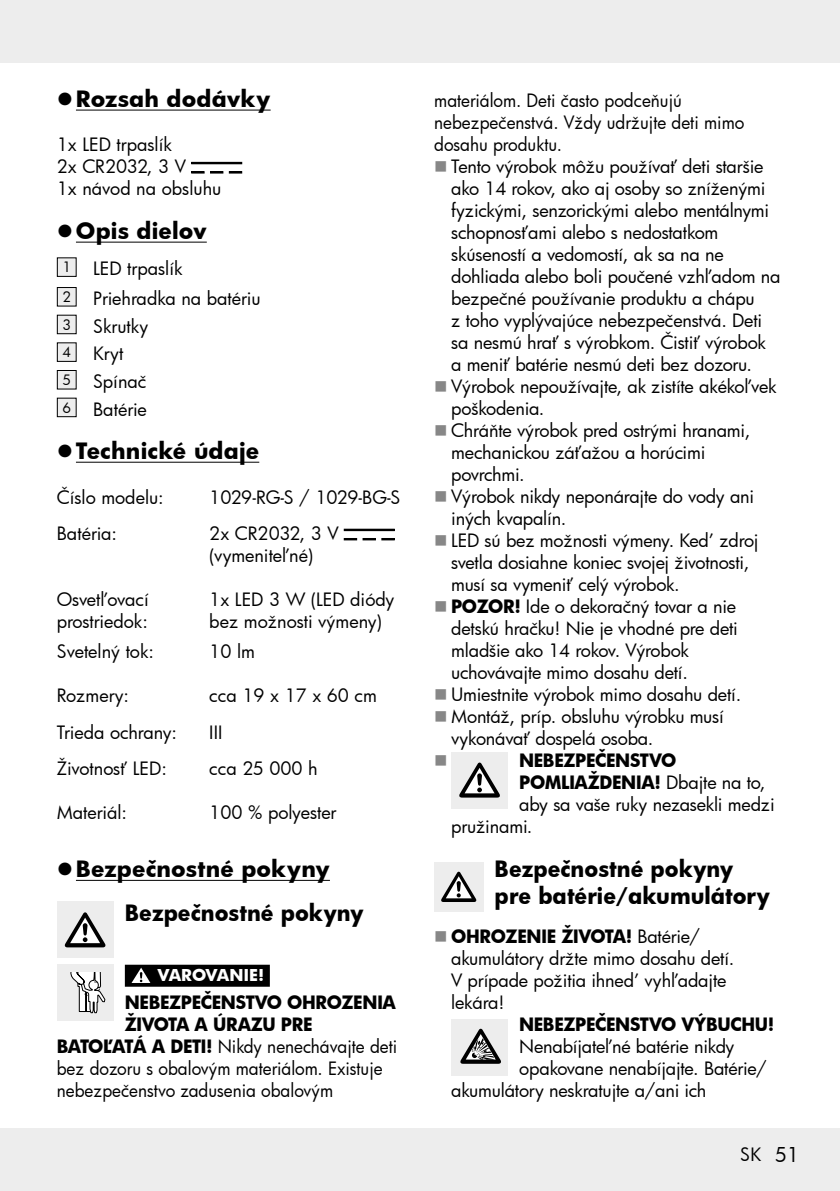
<style>
.page{position:relative;width:840px;height:1191px;background:#fff}
.page>*{position:absolute;margin:0;border:0;box-sizing:border-box;transform-origin:0 0}
.t1{font:700 22px/44px "Futura";letter-spacing:.005em;color:#000}
.t2{font:700 22px/26.4px "Futura";letter-spacing:.005em;color:#000;scale:.95 1}
.t3{font:18px/22px "Futura";letter-spacing:-.01em;color:#000}
.t4{font:18px/22px "Futura";letter-spacing:-.01em;color:#000;scale:.95 1}
.t5{font:700 18px "Futura";letter-spacing:-.02em;color:#000;scale:.95 1}
.t6{font:700 16px "Futura";letter-spacing:-.005em;color:#fff}
.s1{font-weight:700}
.s2{font-weight:400}
.s3{font-size:20px}
</style>
<div class="page">
<div style="left:0;top:0;width:839px;height:62px;background:#ededed"></div>
<div style="left:0;top:1128px;width:839px;height:63px;background:#ededed"></div>
<hr style="left:76px;top:110px;width:194px;height:1px;background:#000">
<hr style="left:76px;top:242px;width:131px;height:1px;background:#000">
<hr style="left:76px;top:462px;width:183px;height:1px;background:#000">
<hr style="left:76px;top:880px;width:254px;height:1px;background:#000">
<div style="left:125px;top:964px;width:145px;height:22px;background:#000"></div>
<svg style="left:210px;top:172px;width:13px;height:1px"></svg>
<svg style="left:191px;top:172px;width:13px;height:1px"></svg>
<svg style="left:229px;top:172px;width:12px;height:1px"></svg>
<div style="left:191px;top:162px;width:51px;height:2px;border:1px solid #000"></div>
<div style="left:57px;top:258px;width:19px;height:18px;background:#ededed"></div>
<div style="left:57px;top:257px;width:20px;height:20px;border:1px solid #000"></div>
<div style="left:57px;top:287px;width:19px;height:19px;background:#ededed"></div>
<div style="left:57px;top:287px;width:20px;height:19px;border:1px solid #000"></div>
<div style="left:57px;top:315px;width:19px;height:19px;background:#ededed"></div>
<div style="left:57px;top:315px;width:20px;height:19px;border:1px solid #000"></div>
<div style="left:57px;top:343px;width:19px;height:18px;background:#ededed"></div>
<div style="left:57px;top:342px;width:20px;height:20px;border:1px solid #000"></div>
<div style="left:57px;top:370px;width:19px;height:19px;background:#ededed"></div>
<div style="left:57px;top:370px;width:20px;height:19px;border:1px solid #000"></div>
<div style="left:57px;top:398px;width:19px;height:19px;background:#ededed"></div>
<div style="left:57px;top:398px;width:20px;height:19px;border:1px solid #000"></div>
<svg style="left:363px;top:538px;width:12px;height:2px"></svg>
<svg style="left:344px;top:538px;width:12px;height:2px"></svg>
<svg style="left:381px;top:538px;width:13px;height:2px"></svg>
<div style="left:344px;top:529px;width:50px;height:1px;border:1px solid #000"></div>
<div style="left:57px;top:901px;width:56px;height:57px;background:#ededed"></div>
<svg style="left:65px;top:912px;width:40px;height:35px"></svg>
<div style="left:57px;top:964px;width:56px;height:57px;background:#ededed"></div>
<svg style="left:70px;top:973px;width:35px;height:41px"></svg>
<svg style="left:131px;top:967px;width:19px;height:16px"></svg>
<div style="left:451px;top:751px;width:56px;height:57px;background:#ededed"></div>
<svg style="left:459px;top:762px;width:40px;height:35px"></svg>
<div style="left:434px;top:862px;width:49px;height:49px;background:#ededed"></div>
<svg style="left:441px;top:871px;width:35px;height:31px"></svg>
<div style="left:451px;top:1019px;width:56px;height:56px;background:#ededed"></div>
<svg style="left:460px;top:1028px;width:40px;height:35px"></svg>
<p class="t1" style="left:76px;top:76px;width:196px">Rozsah dodávky</p>
<p class="t3" style="left:57px;top:133px;width:166px">1x LED trpaslík<br>2x CR2032, 3 V<br>1x návod na obsluhu</p>
<p class="t1" style="left:76px;top:208px;width:132px">Opis dielov</p>
<p class="t3" style="left:62px;top:254px;width:200px;line-height:29.6px"><sup>1</sup> LED trpaslík<br><sup>2</sup> Priehradka na batériu</p>
<p class="t3" style="left:62px;top:312px;width:87px;line-height:27.6px"><sup>3</sup> Skrutky<br><sup>4</sup> Kryt<br><sup>5</sup> Spínač<br><sup>6</sup> Batérie</p>
<p class="t1" style="left:76px;top:428px;width:185px">Technické údaje</p>
<p class="t3" style="left:57px;top:485px;width:109px">Číslo modelu:</p>
<p class="t3" style="left:209px;top:485px;width:193px">1029-RG-S / 1029-BG-S</p>
<p class="t3" style="left:57px;top:522px;width:62px">Batéria:</p>
<p class="t3" style="left:209px;top:522px;width:131px">2x CR2032, 3 V (vymeniteľné)</p>
<p class="t3" style="left:57px;top:588px;width:94px">Osvetľovací prostriedok:</p>
<p class="t3" style="left:209px;top:588px;width:187px">1x LED 3 W (LED diódy bez možnosti výmeny)</p>
<p class="t3" style="left:57px;top:640px;width:99px">Svetelný tok:</p>
<p class="t3" style="left:209px;top:640px;width:47px">10 lm</p>
<p class="t3" style="left:57px;top:684px;width:74px">Rozmery:</p>
<p class="t3" style="left:209px;top:684px;width:169px">cca 19 x 17 x 60 cm</p>
<p class="t3" style="left:57px;top:720px;width:122px">Trieda ochrany:</p>
<p class="t3" style="left:209px;top:720px;width:15px">III</p>
<p class="t3" style="left:57px;top:757px;width:112px">Životnosť LED:</p>
<p class="t3" style="left:209px;top:757px;width:110px">cca 25 000 h</p>
<p class="t3" style="left:57px;top:801px;width:72px">Materiál:</p>
<p class="t3" style="left:209px;top:801px;width:129px">100 % polyester</p>
<p class="t1" style="left:125px;top:846px;width:240px;text-indent:-49px">Bezpečnostné pokyny<br>Bezpečnostné pokyny</p>
<p class="t6" style="left:157px;top:964px;width:108px">VAROVANIE!</p>
<p class="t5" style="left:125px;top:990px;width:287px">NEBEZPEČENSTVO OHROZENIA</p>
<p class="t5" style="left:125px;top:1012px;width:199px">ŽIVOTA A ÚRAZU PRE</p>
<p class="t4" style="left:57px;top:1035px;width:360px"><span class="s1">BATOĽATÁ A DETI!</span> Nikdy nenechávajte deti</p>
<p class="t4" style="left:57px;top:1057px;width:344px">bez dozoru s obalovým materiálom. Existuje</p>
<p class="t4" style="left:57px;top:1079px;width:292px">nebezpečenstvo zadusenia obalovým</p>
<p class="t4" style="left:434px;top:89px;width:328px">materiálom. Deti často podceňujú nebezpečenstvá. Vždy udržujte deti mimo dosahu produktu.</p>
<p class="t3" style="left:451px;top:155px;width:331px">Tento výrobok môžu používať deti staršie ako 14 rokov, ako aj osoby so zníženými fyzickými, senzorickými alebo mentálnymi schopnosťami alebo s nedostatkom skúseností a vedomostí, ak sa na ne dohliada alebo boli poučené vzhľadom na bezpečné používanie produktu a chápu<br>z toho vyplývajúce nebezpečenstvá. Deti sa nesmú hrať s výrobkom. Čistiť výrobok a meniť batérie nesmú deti bez dozoru.<br>Výrobok nepoužívajte, ak zistíte akékoľvek poškodenia.<br>Chráňte výrobok pred ostrými hranami, mechanickou záťažou a horúcimi povrchmi.<br>Výrobok nikdy neponárajte do vody ani iných kvapalín.<br>LED sú bez možnosti výmeny. Keď zdroj svetla dosiahne koniec svojej životnosti, musí sa vymeniť celý výrobok.<br><span class="s1">POZOR!</span> Ide o dekoračný tovar a nie detskú hračku! Nie je vhodné pre deti mladšie ako 14 rokov. Výrobok uchovávajte mimo dosahu detí.<br>Umiestnite výrobok mimo dosahu detí.<br>Montáž, príp. obsluhu výrobku musí vykonávať dospelá osoba.</p>
<p class="t5" style="left:519px;top:748px;width:167px">NEBEZPEČENSTVO</p>
<p class="t5" style="left:519px;top:770px;width:261px">POMLIAŽDENIA! <span class="s2">Dbajte na to,</span></p>
<p class="t3" style="left:519px;top:793px;width:257px">aby sa vaše ruky nezasekli medzi</p>
<p class="t3" style="left:451px;top:815px;width:83px">pružinami.</p>
<p class="t2" style="left:494px;top:855px;width:291px">Bezpečnostné pokyny pre batérie/akumulátory</p>
<p class="t3" style="left:451px;top:925px;width:284px"><span class="s1">OHROZENIE ŽIVOTA!</span> Batérie/ akumulátory držte mimo dosahu detí.<br>V prípade požitia ihneď vyhľadajte lekára!</p>
<p class="t5" style="left:519px;top:1012px;width:270px">NEBEZPEČENSTVO VÝBUCHU!</p>
<p class="t3" style="left:519px;top:1035px;width:217px">Nenabíjateľné batérie nikdy</p>
<p class="t3" style="left:519px;top:1057px;width:249px">opakovane nenabíjajte. Batérie/</p>
<p class="t3" style="left:451px;top:1079px;width:256px">akumulátory neskratujte a/ani ich</p>
<p class="t3" style="left:739px;top:1143px;width:60px">SK <span class="s3">51</span></p>
</div>
